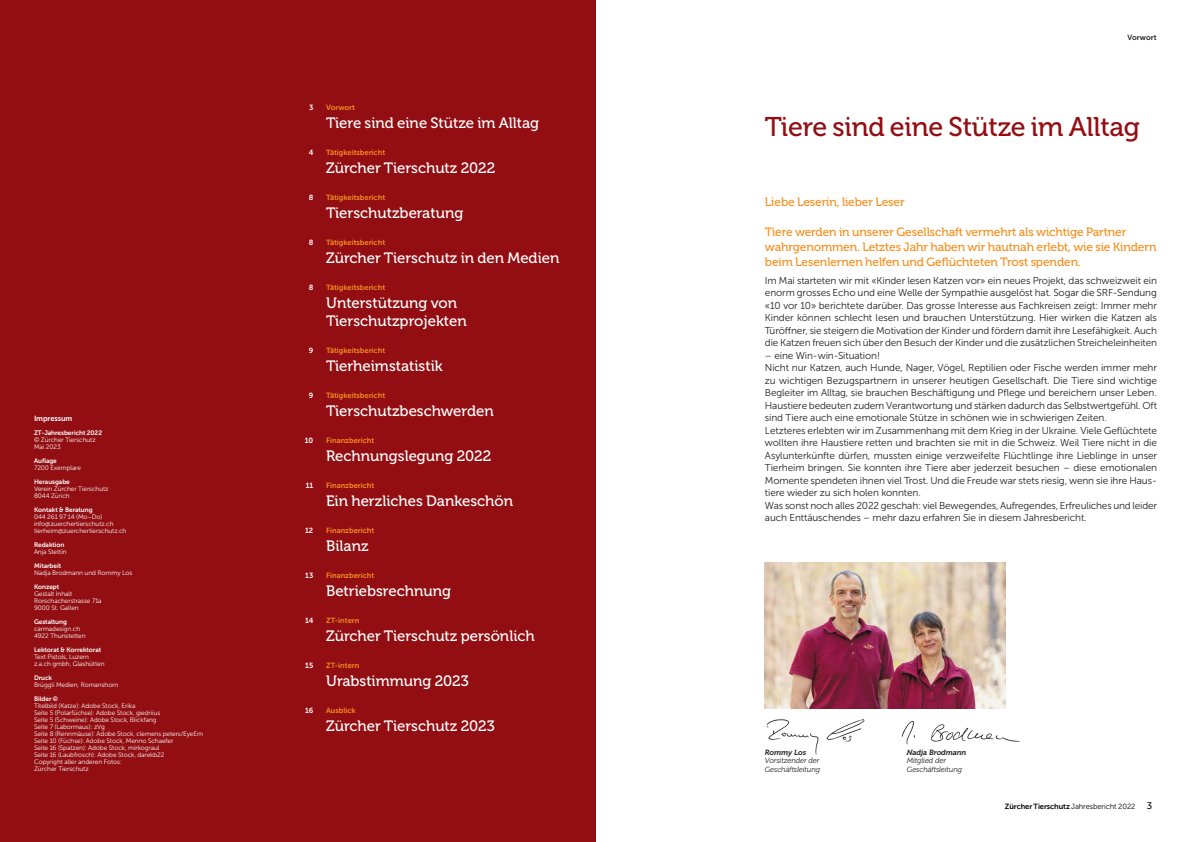
<style>
.page{position:relative;width:1191px;height:842px;background:#fff}
.page>*{position:absolute;margin:0;border:0;box-sizing:border-box;transform-origin:0 0}
.t1{font:27px "Museo 500";letter-spacing:-.01em;color:#920e12}
.t2{font:15px/18px "Museo 500";color:#fff}
.t3{font:12px/15px "Museo 500";letter-spacing:-.01em;color:#f68f1e}
.t4{font:10px/12.5px "Museo Sans 300";letter-spacing:-.01em;color:#231f20;text-align:justify}
.t5{font:7.5px "Museo Sans 700";color:#f68f1e}
.t6{font:italic 7.5px "Museo 300";letter-spacing:-.01em;color:#231f20}
.t7{font:7.5px "Museo Sans 700";letter-spacing:-.01em;color:#000}
.t8{font:7.5px "Museo Sans 700";letter-spacing:-.01em;color:#fff}
.t9{font:italic 7.5px "Museo 700";letter-spacing:-.01em;color:#231f20}
.t10{font:7.5px "Museo Sans 700";color:#231f20}
.t11{font:6.5px/7px "Museo Sans 300";letter-spacing:-.01em;color:#fff}
.t12{font:6.5px "Museo Sans 700";letter-spacing:-.01em;color:#fff}
.s1{font-family:"Museo Sans 300"}
.s2{font-family:"Museo Sans 300";font-size:9.5px;color:#231f20}
</style>
<div class="page">
<div style="left:0;top:0;width:595px;height:842px;background:#920e12"></div>
<img style="left:766px;top:719px;width:99px;height:37px">
<img style="left:901px;top:721px;width:118px;height:24px">
<img style="left:765px;top:563px;width:240px;height:146px">
<p class="t8" style="left:34px;top:414px;width:40px">Impressum</p>
<p class="t12" style="left:34px;top:429px;width:70px">ZT-Jahresbericht 2022</p>
<p class="t11" style="left:34px;top:436px;width:63px">© Zürcher Tierschutz<br>Mai 2023</p>
<p class="t12" style="left:34px;top:457px;width:24px">Auflage</p>
<p class="t11" style="left:34px;top:464px;width:49px">7200 Exemplare</p>
<p class="t12" style="left:34px;top:478px;width:37px">Herausgabe</p>
<p class="t11" style="left:34px;top:485px;width:76px">Verein Zürcher Tierschutz<br>8044 Zürich</p>
<p class="t12" style="left:34px;top:506px;width:60px">Kontakt &amp; Beratung</p>
<p class="t11" style="left:34px;top:513px;width:94px">044 261 97 14 (Mo–Do) info@zuerchertierschutz.ch tierheim@zuerchertierschutz.ch</p>
<p class="t12" style="left:34px;top:541px;width:32px">Redaktion</p>
<p class="t11" style="left:34px;top:548px;width:34px">Anja Stettin</p>
<p class="t12" style="left:34px;top:562px;width:29px">Mitarbeit</p>
<p class="t11" style="left:34px;top:569px;width:100px">Nadja Brodmann und Rommy Los</p>
<p class="t12" style="left:34px;top:583px;width:27px">Konzept</p>
<p class="t11" style="left:34px;top:590px;width:69px">Gestalt Inhalt<br>Rorschacherstrasse 71a<br>9000 St. Gallen</p>
<p class="t12" style="left:34px;top:618px;width:34px">Gestaltung</p>
<p class="t11" style="left:34px;top:625px;width:53px">carmadesign.ch<br>4922 Thunstetten</p>
<p class="t12" style="left:34px;top:646px;width:69px">Lektorat &amp; Korrektorat</p>
<p class="t11" style="left:34px;top:653px;width:72px">Text Pistols, Luzern z.a.ch gmbh, Glashütten</p>
<p class="t12" style="left:34px;top:674px;width:20px">Druck</p>
<p class="t11" style="left:34px;top:681px;width:86px">Brüggli Medien, Romanshorn</p>
<p class="t12" style="left:34px;top:695px;width:26px">Bilder ©</p>
<p class="t11" style="left:34px;top:702px;width:171px">Titelbild (Katze): Adobe Stock, Erika<br>Seite 5 (Polarfüchse): Adobe Stock, giedriius<br>Seite 5 (Schweine): Adobe Stock, Blickfang<br>Seite 7 (Labormaus): zVg<br>Seite 8 (Rennmäuse): Adobe Stock, clemens peters/EyeEm Seite 10 (Füchse): Adobe Stock, Menno Schaefer<br>Seite 16 (Spatzen): Adobe Stock, mirkograul<br>Seite 16 (Laubfrosch): Adobe Stock, darekb22<br>Copyright aller anderen Fotos:<br>Zürcher Tierschutz</p>
<p class="t8" style="left:309px;top:103px;width:6px">3</p>
<p class="t8" style="left:309px;top:148px;width:6px">4</p>
<p class="t8" style="left:309px;top:193px;width:6px">8</p>
<p class="t8" style="left:309px;top:238px;width:6px">8</p>
<p class="t8" style="left:309px;top:283px;width:6px">8</p>
<p class="t8" style="left:309px;top:346px;width:6px">9</p>
<p class="t8" style="left:309px;top:391px;width:6px">9</p>
<p class="t8" style="left:305px;top:436px;width:10px">10</p>
<p class="t8" style="left:306px;top:481px;width:9px">11</p>
<p class="t8" style="left:305px;top:526px;width:10px">12</p>
<p class="t8" style="left:305px;top:571px;width:10px">13</p>
<p class="t8" style="left:305px;top:616px;width:10px">14</p>
<p class="t8" style="left:305px;top:661px;width:10px">15</p>
<p class="t8" style="left:305px;top:706px;width:10px">16</p>
<p class="t5" style="left:326px;top:103px;width:30px">Vorwort</p>
<h2 class="t2" style="left:326px;top:114px;width:214px">Tiere sind eine Stütze im Alltag</h2>
<p class="t5" style="left:326px;top:148px;width:61px">Tätigkeitsbericht</p>
<h2 class="t2" style="left:326px;top:159px;width:171px">Zürcher Tierschutz 2022</h2>
<p class="t5" style="left:326px;top:193px;width:61px">Tätigkeitsbericht</p>
<h2 class="t2" style="left:326px;top:204px;width:139px">Tierschutzberatung</h2>
<p class="t5" style="left:326px;top:238px;width:61px">Tätigkeitsbericht</p>
<h2 class="t2" style="left:326px;top:249px;width:235px">Zürcher Tierschutz in den Medien</h2>
<p class="t5" style="left:326px;top:283px;width:61px">Tätigkeitsbericht</p>
<h2 class="t2" style="left:326px;top:294px;width:142px">Unterstützung von<br>Tierschutzprojekten</h2>
<p class="t5" style="left:326px;top:346px;width:61px">Tätigkeitsbericht</p>
<h2 class="t2" style="left:326px;top:357px;width:118px">Tierheimstatistik</h2>
<p class="t5" style="left:326px;top:391px;width:61px">Tätigkeitsbericht</p>
<h2 class="t2" style="left:326px;top:402px;width:169px">Tierschutzbeschwerden</h2>
<p class="t5" style="left:326px;top:436px;width:50px">Finanzbericht</p>
<h2 class="t2" style="left:326px;top:447px;width:167px">Rechnungslegung 2022</h2>
<p class="t5" style="left:326px;top:481px;width:50px">Finanzbericht</p>
<h2 class="t2" style="left:326px;top:492px;width:189px">Ein herzliches Dankeschön</h2>
<p class="t5" style="left:326px;top:526px;width:50px">Finanzbericht</p>
<h2 class="t2" style="left:326px;top:537px;width:44px">Bilanz</h2>
<p class="t5" style="left:326px;top:571px;width:50px">Finanzbericht</p>
<h2 class="t2" style="left:326px;top:582px;width:126px">Betriebsrechnung</h2>
<p class="t5" style="left:326px;top:616px;width:35px">ZT-intern</p>
<h2 class="t2" style="left:326px;top:627px;width:210px">Zürcher Tierschutz persönlich</h2>
<p class="t5" style="left:326px;top:661px;width:35px">ZT-intern</p>
<h2 class="t2" style="left:326px;top:672px;width:144px">Urabstimmung 2023</h2>
<p class="t5" style="left:326px;top:706px;width:31px">Ausblick</p>
<h2 class="t2" style="left:326px;top:717px;width:170px">Zürcher Tierschutz 2023</h2>
<p class="t10" style="left:1127px;top:33px;width:30px">Vorwort</p>
<h1 class="t1" style="left:765px;top:112px;width:376px">Tiere sind eine Stütze im Alltag</h1>
<p class="t3" style="left:765px;top:195px;width:141px">Liebe Leserin, lieber Leser</p>
<p class="t3" style="left:765px;top:225px;width:393px">Tiere werden in unserer Gesellschaft vermehrt als wichtige Partner wahrgenommen. Letztes Jahr haben wir hautnah erlebt, wie sie Kindern beim Lesenlernen helfen und Geflüchteten Trost spenden.</p>
<p class="t4" style="left:765px;top:274px;width:394px">Im Mai starteten wir mit «Kinder lesen Katzen vor» ein neues Projekt, das schweizweit ein enorm grosses Echo und eine Welle der Sympathie ausgelöst hat. Sogar die SRF-Sendung «10 vor 10» berichtete darüber. Das grosse Interesse aus Fachkreisen zeigt: Immer mehr Kinder können schlecht lesen und brauchen Unterstützung. Hier wirken die Katzen als Türöffner, sie steigern die Motivation der Kinder und fördern damit ihre Lesefähigkeit. Auch die Katzen freuen sich über den Besuch der Kinder und die zusätzlichen Streicheleinheiten</p>
<p class="t4" style="left:765px;top:349px;width:394px;text-align:left">– eine Win-win-Situation!<br>Nicht nur Katzen, auch Hunde, Nager, Vögel, Reptilien oder Fische werden immer mehr zu wichtigen Bezugspartnern in unserer heutigen Gesellschaft. Die Tiere sind wichtige Begleiter im Alltag, sie brauchen Beschäftigung und Pflege und bereichern unser Leben.<br>Haustiere bedeuten zudem Verantwortung und stärken dadurch das Selbstwertgefühl. Oft sind Tiere auch eine emotionale Stütze in schönen wie in schwierigen Zeiten.<br>Letzteres erlebten wir im Zusammenhang mit dem Krieg in der Ukraine. Viele Geflüchtete wollten ihre Haustiere retten und brachten sie mit in die Schweiz. Weil Tiere nicht in die Asylunterkünfte dürfen, mussten einige verzweifelte Flüchtlinge ihre Lieblinge in unser Tierheim bringen. Sie konnten ihre Tiere aber jederzeit besuchen – diese emotionalen Momente spendeten ihnen viel Trost. Und die Freude war stets riesig, wenn sie ihre Haus&shy;tiere wieder zu sich holen konnten.<br>Was sonst noch alles 2022 geschah: viel Bewegendes, Aufregendes, Erfreuliches und leider auch Enttäuschendes – mehr dazu erfahren Sie in diesem Jahresbericht.</p>
<p class="t9" style="left:765px;top:748px;width:43px">Rommy Los</p>
<p class="t9" style="left:907px;top:748px;width:61px">Nadja Brodmann</p>
<p class="t6" style="left:765px;top:757px;width:56px">Vorsitzender der</p>
<p class="t6" style="left:907px;top:757px;width:41px">Mitglied der</p>
<p class="t6" style="left:765px;top:765px;width:57px">Geschäftsleitung</p>
<p class="t6" style="left:907px;top:765px;width:57px">Geschäftsleitung</p>
<p class="t7" style="left:1004px;top:803px;width:149px">Zürcher Tierschutz <span class="s1">Jahresbericht 2022</span> <span class="s2">3</span></p>
</div>
